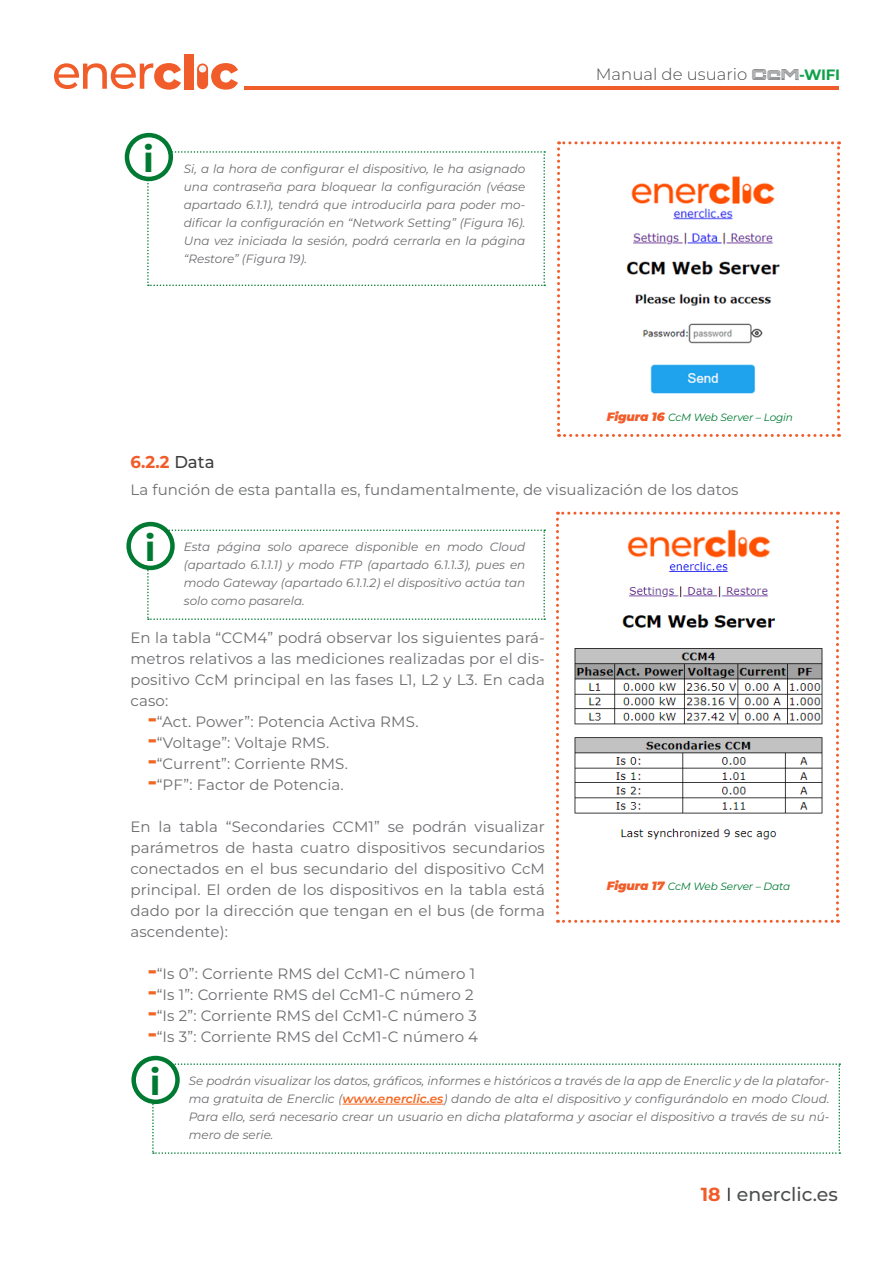
<style>
.page{position:relative;width:893px;height:1263px;background:#fff}
.page>*{position:absolute;margin:0;border:0;box-sizing:border-box;transform-origin:0 0}
.Aclaraciones{font:700 36px "Montserrat";color:#007a33}
.encbezado_enerclic{font:500 18.9px "Montserrat";color:#4e4f50}
.subtitulos{font:700 17.1px "Montserrat";color:#f15d2a;scale:.96 1}
.t1{font:300 16.5px "Montserrat";color:#4e4f50}
.parrafo_ener{font:15px/21px "Montserrat";letter-spacing:.01em;color:#6c6d70;text-align:justify}
.parrafo_ener-2{font:italic 12px/18px "Montserrat";color:#6c6d70;text-align:justify}
.parrafo_ener-3{font:italic 10.5px "Montserrat";letter-spacing:-.01em;color:#007a33}
.s1{font-family:"Membra";font-weight:400;font-size:15px;color:#6c6d70}
.s2{font-weight:700;font-size:15px;color:#0fa14a}
.s3{font-weight:900;font-size:12px;color:#f15d2a}
.s4{font-weight:500;color:#3e3e3f}
.s5{font-weight:700;font-size:25.5px;color:#f36621}
.s6{font-weight:600;color:#f36621}
.s7{font-weight:700;color:#f15d2a}
.s8{font-weight:400;color:#231f20}
</style>
<div class="page">
<svg style="left:557px;top:141px;width:283px;height:296px"></svg>
<svg style="left:556px;top:512px;width:283px;height:411px"></svg>
<svg style="left:54px;top:63px;width:127px;height:27px"></svg>
<div style="left:184px;top:54px;width:9px;height:35px;background:#f15d2a"></div>
<div style="left:197px;top:63px;width:11px;height:26px;background:#f15d2a;border-radius:5px"></div>
<svg style="left:199px;top:63px;width:39px;height:27px"></svg>
<hr style="left:244px;top:86px;width:595px;height:3px;background:#f15d2a">
<svg style="left:147px;top:151px;width:398px;height:135px"></svg>
<svg style="left:147px;top:529px;width:398px;height:91px"></svg>
<svg style="left:152px;top:1063px;width:688px;height:91px"></svg>
<div style="left:127px;top:135px;width:44px;height:44px;background:#fff;border-radius:50%"></div>
<div style="left:125px;top:133px;width:48px;height:48px;border:4px solid #007a33;border-radius:50%"></div>
<div style="left:129px;top:524px;width:43px;height:44px;background:#fff;border-radius:50%"></div>
<div style="left:126px;top:522px;width:49px;height:48px;border:4px solid #007a33;border-radius:50%"></div>
<div style="left:134px;top:1058px;width:43px;height:44px;background:#fff;border-radius:50%"></div>
<div style="left:131px;top:1056px;width:49px;height:48px;border:4px solid #007a33;border-radius:50%"></div>
<img style="left:597px;top:160px;width:221px;height:247px">
<img style="left:570px;top:522px;width:259px;height:335px">
<p class="Aclaraciones" style="left:143px;top:133px;width:12px">i</p>
<p class="parrafo_ener-2" style="left:184px;top:159px;width:343px">Si, a la hora de configurar el dispositivo, le ha asignado una contraseña para bloquear la configuración (véase apartado 6.1.1), tendrá que introducirla para poder mo&shy;dificar la configuración en “Network Setting” (Figura 16).<br>Una vez iniciada la sesión, podrá cerrarla en la página “Restore” (Figura 19).</p>
<h3 class="t1" style="left:596px;top:63px;width:246px">Manual de usuario <span class="s1">CcM</span><span class="s2">-WIFI</span></h3>
<p class="parrafo_ener-3" style="left:607px;top:411px;width:188px"><span class="s3">Figura 16</span> CcM Web Server – Login</p>
<p class="subtitulos" style="left:130px;top:450px;width:89px">6.2.2 <span class="s4">Data</span></p>
<p class="parrafo_ener" style="left:130px;top:479px;width:610px">La función de esta pantalla es, fundamentalmente, de visualización de los datos</p>
<p class="Aclaraciones" style="left:145px;top:522px;width:12px">i</p>
<p class="parrafo_ener-2" style="left:184px;top:537px;width:343px">Esta página solo aparece disponible en modo Cloud (apartado 6.1.1.1) y modo FTP (apartado 6.1.1.3), pues en modo Gateway (apartado 6.1.1.2) el dispositivo actúa tan solo como pasarela.</p>
<p class="parrafo_ener" style="left:130px;top:627px;width:416px">En la tabla “CCM4” podrá observar los siguientes pará&shy;metros relativos a las mediciones realizadas por el dis&shy;positivo CcM principal en las fases L1, L2 y L3. En cada caso:</p>
<p class="parrafo_ener" style="left:147px;top:711px;width:273px"><span class="s5">-</span>“Act. Power”: Potencia Activa RMS.</p>
<p class="parrafo_ener" style="left:147px;top:732px;width:183px"><span class="s5">-</span>“Voltage”: Voltaje RMS.</p>
<p class="parrafo_ener" style="left:147px;top:753px;width:202px"><span class="s5">-</span>“Current”: Corriente RMS.</p>
<p class="parrafo_ener" style="left:147px;top:774px;width:198px"><span class="s5">-</span>“PF”: Factor de Potencia.</p>
<p class="parrafo_ener" style="left:130px;top:816px;width:416px">En la tabla “Secondaries CCM1” se podrán visualizar parámetros de hasta cuatro dispositivos secundarios conectados en el bus secundario del dispositivo CcM principal. El orden de los dispositivos en la tabla está dado por la dirección que tengan en el bus (de forma ascendente):</p>
<p class="parrafo_ener" style="left:147px;top:963px;width:329px"><span class="s5">-</span>“Is 0”: Corriente RMS del CcM1-C número 1</p>
<p class="parrafo_ener" style="left:147px;top:984px;width:328px"><span class="s5">-</span>“Is 1”: Corriente RMS del CcM1-C número 2</p>
<p class="parrafo_ener" style="left:147px;top:1005px;width:331px"><span class="s5">-</span>“Is 2”: Corriente RMS del CcM1-C número 3</p>
<p class="parrafo_ener" style="left:147px;top:1026px;width:332px"><span class="s5">-</span>“Is 3”: Corriente RMS del CcM1-C número 4</p>
<p class="parrafo_ener-3" style="left:607px;top:879px;width:185px"><span class="s3">Figura 17</span> CcM Web Server – Data</p>
<p class="Aclaraciones" style="left:150px;top:1056px;width:12px">i</p>
<p class="parrafo_ener-2" style="left:189px;top:1071px;width:642px">Se podrán visualizar los datos, gráficos, informes e históricos a través de la app de Enerclic y de la platafor&shy;ma gratuita de Enerclic (<span class="s6">www.enerclic.es</span>) dando de alta el dispositivo y configurándolo en modo Cloud.<br>Para ello, será necesario crear un usuario en dicha plataforma y asociar el dispositivo a través de su nú&shy;mero de serie.</p>
<p class="encbezado_enerclic" style="left:701px;top:1181px;width:139px"><span class="s7">18</span> <span class="s8">I</span> enerclic.es</p>
</div>
